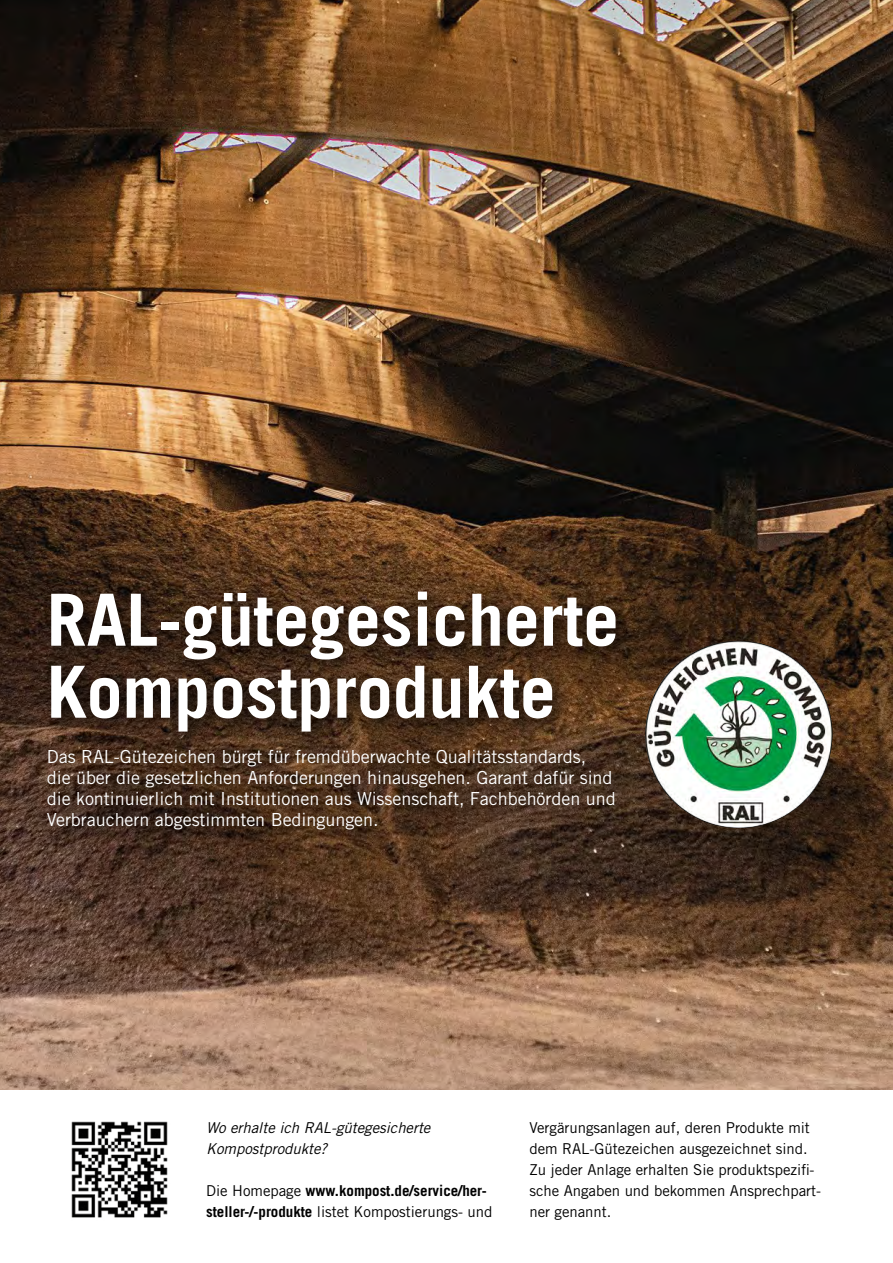
<style>
.page{position:relative;width:893px;height:1263px;background:#fff}
.page>*{position:absolute;margin:0;border:0;box-sizing:border-box;transform-origin:0 0}
.Anzeige-Überschrift{font:700 72px/72px "Trade Gothic LT Pro";letter-spacing:-.005em;color:#fff}
.Anzeige-Text{font:18px/21px "Trade Gothic LT Pro";letter-spacing:-.005em;color:#fff}
.Anzeige-Text-2{font:15px/21px "Trade Gothic LT Pro";letter-spacing:-.005em;color:#000}
.Anzeige-Text-3{font:700 15px/21px "Trade Gothic LT Pro";letter-spacing:-.005em;color:#000}
.Anzeige-Text-4{font:italic 15px/21px "Trade Gothic LT Pro";letter-spacing:-.005em;color:#000}
.s1{font-weight:400}
</style>
<div class="page">
<img style="left:0;top:0;width:893px;height:1090px">
<img style="left:645px;top:641px;width:187px;height:187px;border-radius:94px">
<img style="left:71px;top:1121px;width:97px;height:97px">
<div style="left:40px;top:584px;width:596px;height:264px;background:#000;opacity:.75"></div>
<p class="Anzeige-Überschrift" style="left:47px;top:583px;width:574px">RAL-gütegesicherte<br>Kompostprodukte</p>
<p class="Anzeige-Text" style="left:47px;top:746px;width:570px">Das RAL-Gütezeichen bürgt für fremdüberwachte Qualitätsstandards,<br>die über die gesetzlichen Anforderungen hinausgehen. Garant dafür sind die kontinuierlich mit Institutionen aus Wissenschaft, Fachbehörden und Verbrauchern abgestimmten Bedingungen.</p>
<p class="Anzeige-Text-4" style="left:206px;top:1118px;width:226px">Wo erhalte ich RAL-gütegesicherte<br>Kompostprodukte?</p>
<p class="Anzeige-Text-3" style="left:206px;top:1180px;width:288px"><span class="s1">Die Homepage</span> www.kompost.de/service/her&shy;steller-/-produkte <span class="s1">listet Kompostierungs- und</span></p>
<p class="Anzeige-Text-2" style="left:529px;top:1117px;width:293px">Vergärungsanlagen auf, deren Produkte mit dem RAL-Gütezeichen ausgezeichnet sind.<br>Zu jeder Anlage erhalten Sie produktspezifi&shy;sche Angaben und bekommen Ansprechpart&shy;ner genannt.</p>
</div>
